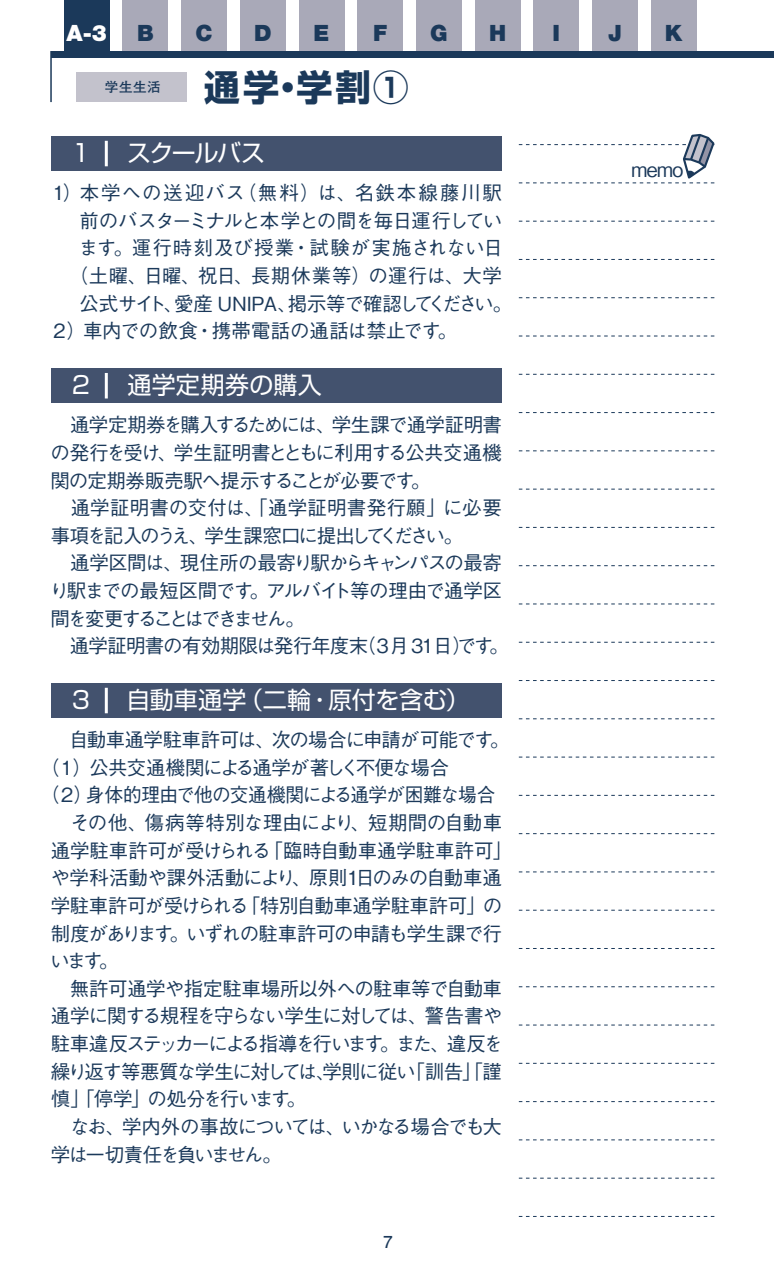
<style>
.page{position:relative;width:774px;height:1276px;background:#fff}
.page>*{position:absolute;margin:0;border:0;box-sizing:border-box;transform-origin:0 0}
.t1{font:700 36px "Shin Go Pro";color:#1b395a}
.t2{font:24px "Shin Go Pro";letter-spacing:.005em;color:#fff}
.t3{font:900 22.5px "Helvetica Neue";color:#1b395a}
.t4{font:900 22.5px "Helvetica Neue";color:#fff}
.t5{font:500 19.5px/27.6px "Gothic BBB Pro";letter-spacing:-.045em;color:#1b395a}
.t6{font:500 19.5px "Gothic BBB Pro";letter-spacing:-.01em;color:#1b395a}
.t7{font:500 19.5px "Gothic BBB Pro";letter-spacing:-.07em;color:#1b395a}
.t8{font:500 19.5px "Gothic BBB Pro";letter-spacing:-.125em;color:#1b395a}
.t9{font:500 19.5px "Gothic BBB Pro";letter-spacing:-.025em;color:#1b395a}
.t10{font:500 19.5px "Gothic BBB Pro";letter-spacing:-.085em;color:#1b395a}
.t11{font:500 19.5px "Gothic BBB Pro";letter-spacing:.085em;color:#1b395a}
.t12{font:500 19.5px "Gothic BBB Pro";letter-spacing:.02em;color:#1b395a}
.t13{font:500 19.5px "Gothic BBB Pro";letter-spacing:.045em;color:#1b395a}
.t14{font:500 19.5px "Gothic BBB Pro";letter-spacing:-.015em;color:#1b395a}
.t15{font:500 19.5px "Gothic BBB Pro";letter-spacing:-.1em;color:#1b395a}
.t16{font:500 19.5px "Gothic BBB Pro";letter-spacing:-.12em;color:#1b395a}
.t17{font:500 19.5px "Gothic BBB Pr 5";color:#1b395a}
.t18{font:700 16.5px "Futo Go B101 Pro";color:#1b395a}
.t19{font:700 13.5px "Futo Go B101 Pro";color:#1b395a}
</style>
<div class="page">
<div style="left:51px;top:136px;width:451px;height:34px;background:#43526e"></div>
<hr style="left:105px;top:141px;width:3px;height:25px;background:#fff">
<div style="left:51px;top:683px;width:451px;height:34px;background:#43526e"></div>
<hr style="left:105px;top:688px;width:3px;height:25px;background:#fff">
<div style="left:51px;top:368px;width:451px;height:34px;background:#43526e"></div>
<hr style="left:105px;top:373px;width:3px;height:25px;background:#fff">
<svg style="left:519px;top:1216px;width:195px;height:1px"></svg>
<svg style="left:519px;top:1177px;width:195px;height:1px"></svg>
<svg style="left:519px;top:1139px;width:195px;height:1px"></svg>
<svg style="left:519px;top:1101px;width:195px;height:1px"></svg>
<svg style="left:519px;top:1062px;width:195px;height:2px"></svg>
<svg style="left:519px;top:1024px;width:195px;height:1px"></svg>
<svg style="left:519px;top:986px;width:195px;height:1px"></svg>
<svg style="left:519px;top:948px;width:195px;height:1px"></svg>
<svg style="left:519px;top:909px;width:195px;height:1px"></svg>
<svg style="left:519px;top:871px;width:195px;height:1px"></svg>
<svg style="left:519px;top:833px;width:195px;height:1px"></svg>
<svg style="left:519px;top:795px;width:195px;height:1px"></svg>
<svg style="left:519px;top:756px;width:195px;height:1px"></svg>
<svg style="left:519px;top:718px;width:195px;height:1px"></svg>
<svg style="left:519px;top:680px;width:195px;height:1px"></svg>
<svg style="left:519px;top:642px;width:195px;height:1px"></svg>
<svg style="left:519px;top:603px;width:195px;height:1px"></svg>
<svg style="left:519px;top:565px;width:195px;height:1px"></svg>
<svg style="left:519px;top:527px;width:195px;height:1px"></svg>
<svg style="left:519px;top:488px;width:195px;height:1px"></svg>
<svg style="left:519px;top:450px;width:195px;height:1px"></svg>
<svg style="left:519px;top:412px;width:195px;height:1px"></svg>
<svg style="left:519px;top:374px;width:195px;height:1px"></svg>
<svg style="left:519px;top:335px;width:195px;height:1px"></svg>
<svg style="left:519px;top:297px;width:195px;height:1px"></svg>
<svg style="left:519px;top:259px;width:195px;height:1px"></svg>
<svg style="left:519px;top:221px;width:195px;height:1px"></svg>
<svg style="left:519px;top:133px;width:196px;height:50px"></svg>
<div style="left:240px;top:0;width:46px;height:51px;background:#a9a9b8"></div>
<div style="left:298px;top:0;width:46px;height:51px;background:#a9a9b8"></div>
<div style="left:357px;top:0;width:46px;height:51px;background:#a9a9b8"></div>
<div style="left:416px;top:0;width:46px;height:51px;background:#a9a9b8"></div>
<div style="left:475px;top:0;width:45px;height:51px;background:#a9a9b8"></div>
<div style="left:533px;top:0;width:46px;height:51px;background:#a9a9b8"></div>
<div style="left:592px;top:0;width:46px;height:51px;background:#a9a9b8"></div>
<div style="left:651px;top:0;width:45px;height:51px;background:#a9a9b8"></div>
<div style="left:181px;top:0;width:46px;height:51px;background:#a9a9b8"></div>
<div style="left:122px;top:0;width:46px;height:51px;background:#a9a9b8"></div>
<svg style="left:50px;top:51px;width:724px;height:52px"></svg>
<div style="left:51px;top:51px;width:723px;height:6px;background:#1b395a"></div>
<div style="left:77px;top:72px;width:110px;height:30px;background:#c3c2cc"></div>
<div style="left:64px;top:0;width:46px;height:51px;background:#1b395a"></div>
<p class="t3" style="left:137px;top:19px;width:18px">B</p>
<p class="t3" style="left:196px;top:19px;width:19px">C</p>
<p class="t3" style="left:254px;top:19px;width:19px">D</p>
<p class="t3" style="left:314px;top:19px;width:17px">E</p>
<p class="t3" style="left:373px;top:19px;width:16px">F</p>
<p class="t3" style="left:430px;top:19px;width:19px">G</p>
<p class="t3" style="left:489px;top:19px;width:19px">H</p>
<p class="t3" style="left:552px;top:19px;width:9px">I</p>
<p class="t3" style="left:608px;top:19px;width:15px">J</p>
<p class="t3" style="left:665px;top:19px;width:19px">K</p>
<p class="t19" style="left:105px;top:76px;width:57px">学生生活</p>
<h1 class="t1" style="left:204px;top:59px;width:206px">通学・学割①</h1>
<p class="t4" style="left:67px;top:19px;width:42px">A-3</p>
<p class="t2" style="left:72px;top:133px;width:20px">1</p>
<p class="t2" style="left:127px;top:133px;width:140px">スクールバス</p>
<p class="t11" style="left:49px;top:177px;width:454px">１）本学への送迎バス（無料）は、名鉄本線藤川駅</p>
<p class="t5" style="left:80px;top:204px;width:424px">前のバスターミナルと本学との間を毎日運行してい</p>
<p class="t13" style="left:79px;top:232px;width:426px">ます。運行時刻及び授業・試験が実施されない日</p>
<p class="t12" style="left:69px;top:260px;width:435px">（土曜、日曜、祝日、長期休業等）の運行は、大学</p>
<p class="t5" style="left:80px;top:287px;width:434px">公式サイト、愛産 UNIPA、掲示等で確認してください。</p>
<p class="t14" style="left:50px;top:315px;width:409px">２）車内での飲食・携帯電話の通話は禁止です。</p>
<p class="t2" style="left:72px;top:365px;width:20px">2</p>
<p class="t2" style="left:127px;top:365px;width:196px">通学定期券の購入</p>
<p class="t5" style="left:50px;top:409px;width:461px">　通学定期券を購入するためには、学生課で通学証明書の発行を受け、学生証明書とともに利用する公共交通機関の定期券販売駅へ提示することが必要です。<br>　通学証明書の交付は、「通学証明書発行願」に必要事項を記入のうえ、学生課窓口に提出してください。<br>　通学区間は、現住所の最寄り駅からキャンパスの最寄り駅までの最短区間です。アルバイト等の理由で通学区間を変更することはできません。<br>　通学証明書の有効期限は発行年度末（3月 31日）です。</p>
<p class="t2" style="left:72px;top:680px;width:20px">3</p>
<p class="t2" style="left:127px;top:680px;width:345px">自動車通学（二輪・原付を含む）</p>
<p class="t5" style="left:51px;top:723px;width:460px">　自動車通学駐車許可は、次の場合に申請が可能です。</p>
<p class="t5" style="left:40px;top:751px;width:411px">（1）公共交通機関による通学が著しく不便な場合</p>
<p class="t5" style="left:40px;top:779px;width:457px">（２）身体的理由で他の交通機関による通学が困難な場合</p>
<p class="t6" style="left:51px;top:807px;width:453px">　その他、傷病等特別な理由により、短期間の自動車</p>
<p class="t6" style="left:51px;top:834px;width:463px">通学駐車許可が受けられる「臨時自動車通学駐車許可」</p>
<p class="t5" style="left:50px;top:861px;width:453px">や学科活動や課外活動により、原則１日のみの自動車通</p>
<p class="t9" style="left:51px;top:890px;width:453px">学駐車許可が受けられる「特別自動車通学駐車許可」の</p>
<p class="t5" style="left:51px;top:917px;width:453px">制度があります。いずれの駐車許可の申請も学生課で行</p>
<p class="t5" style="left:50px;top:944px;width:70px">います。</p>
<p class="t5" style="left:51px;top:972px;width:453px">　無許可通学や指定駐車場所以外への駐車等で自動車</p>
<p class="t5" style="left:51px;top:1000px;width:453px">通学に関する規程を守らない学生に対しては、警告書や</p>
<p class="t8" style="left:51px;top:1028px;width:454px">駐車違反ステッカーによる指導を行います。また、違反を</p>
<p class="t7" style="left:51px;top:1055px;width:453px">繰り返す等悪質な学生に対しては、学則に従い「訓告」「謹</p>
<p class="t15" style="left:51px;top:1083px;width:257px">慎」「停学」の処分を行います。</p>
<p class="t10" style="left:51px;top:1111px;width:453px">　なお、学内外の事故については、いかなる場合でも大</p>
<p class="t16" style="left:51px;top:1138px;width:233px">学は一切責任を負いません。</p>
<p class="t18" style="left:383px;top:1228px;width:11px">7</p>
<p class="t17" style="left:631px;top:154px;width:53px">memo</p>
</div>
